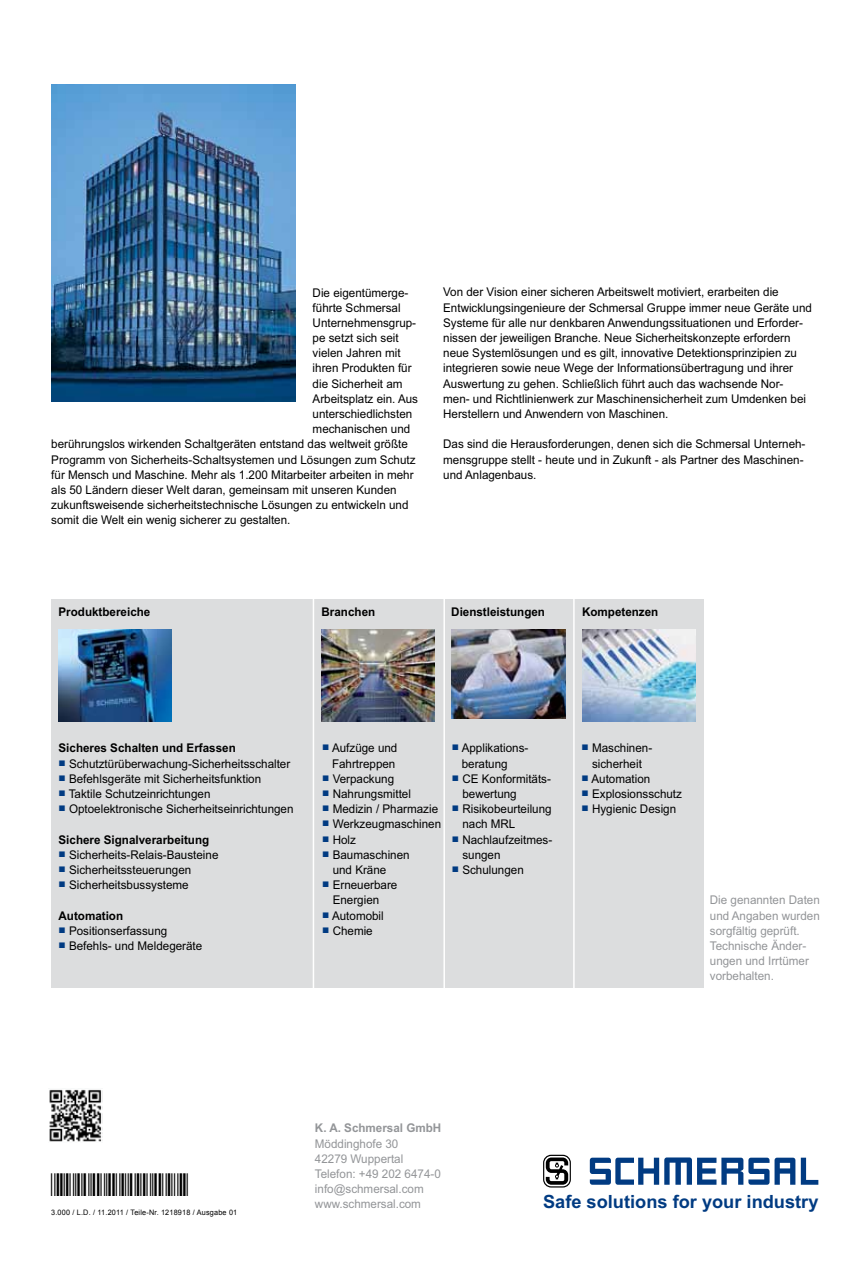
<style>
.page{position:relative;width:842px;height:1263px;background:#fff}
.page>*{position:absolute;margin:0;border:0;box-sizing:border-box;transform-origin:0 0}
.t1{font:24px "Stricode";letter-spacing:.025em;color:#000}
.t2{font:700 18.15px "Arial";color:#013b82}
.t3{font:12px/15.1px "Arial";color:#000}
.t4{font:12px/15.1px "Arial";color:#939598}
.t5{font:700 12px "Arial";color:#000}
.t6{font:700 12px "Arial";color:#939598}
.t7{font:7.5px "Arial";letter-spacing:.025em;color:#000}
</style>
<div class="page">
<div style="left:51px;top:599px;width:652px;height:388px;background:#dcddde"></div>
<img style="left:51px;top:84px;width:245px;height:318px">
<img style="left:59px;top:630px;width:113px;height:91px">
<img style="left:321px;top:630px;width:114px;height:91px">
<img style="left:452px;top:630px;width:113px;height:89px">
<img style="left:583px;top:630px;width:113px;height:91px">
<hr style="left:313px;top:588px;width:1px;height:443px;background:#fff">
<hr style="left:443px;top:588px;width:2px;height:443px;background:#fff">
<hr style="left:573px;top:588px;width:2px;height:443px;background:#fff">
<svg style="left:543px;top:1155px;width:28px;height:32px"></svg>
<svg style="left:801px;top:1158px;width:17px;height:27px"></svg>
<svg style="left:590px;top:1157px;width:205px;height:28px"></svg>
<img style="left:49px;top:1089px;width:54px;height:53px">
<p class="t3" style="left:313px;top:285px;width:97px">Die eigentümerge-</p>
<p class="t3" style="left:313px;top:300px;width:89px">führte Schmersal</p>
<p class="t3" style="left:313px;top:315px;width:105px">Unternehmensgrup-</p>
<p class="t3" style="left:313px;top:330px;width:88px">pe setzt sich seit</p>
<p class="t3" style="left:313px;top:346px;width:89px">vielen Jahren mit</p>
<p class="t3" style="left:313px;top:361px;width:100px">ihren Produkten für</p>
<p class="t3" style="left:313px;top:376px;width:91px">die Sicherheit am</p>
<p class="t3" style="left:313px;top:391px;width:107px">Arbeitsplatz ein. Aus</p>
<p class="t3" style="left:313px;top:406px;width:101px">unterschiedlichsten</p>
<p class="t3" style="left:313px;top:422px;width:99px">mechanischen und</p>
<p class="t3" style="left:51px;top:437px;width:358px">berührungslos wirkenden Schaltgeräten entstand das weltweit größte</p>
<p class="t3" style="left:51px;top:452px;width:366px">Programm von Sicherheits-Schaltsystemen und Lösungen zum Schutz</p>
<p class="t3" style="left:51px;top:467px;width:364px">für Mensch und Maschine. Mehr als 1.200 Mitarbeiter arbeiten in mehr</p>
<p class="t3" style="left:51px;top:482px;width:347px">als 50 Ländern dieser Welt daran, gemeinsam mit unseren Kunden</p>
<p class="t3" style="left:51px;top:498px;width:359px">zukunftsweisende sicherheitstechnische Lösungen zu entwickeln und</p>
<p class="t3" style="left:51px;top:513px;width:241px">somit die Welt ein wenig sicherer zu gestalten.</p>
<p class="t3" style="left:443px;top:285px;width:370px">Von der Vision einer sicheren Arbeitswelt motiviert, erarbeiten die Entwicklungsingenieure der Schmersal Gruppe immer neue Geräte und Systeme für alle nur denkbaren Anwendungssituationen und Erforder&shy;nissen der jeweiligen Branche. Neue Sicherheitskonzepte erfordern neue Systemlösungen und es gilt, innovative Detektionsprinzipien zu integrieren sowie neue Wege der Informationsübertragung und ihrer Auswertung zu gehen. Schließlich führt auch das wachsende Nor&shy;men- und Richtlinienwerk zur Maschinensicherheit zum Umdenken bei Herstellern und Anwendern von Maschinen.</p>
<p class="t3" style="left:443px;top:437px;width:364px">Das sind die Herausforderungen, denen sich die Schmersal Unterneh&shy;mensgruppe stellt - heute und in Zukunft - als Partner des Maschinen&shy;und Anlagenbaus.</p>
<p class="t5" style="left:59px;top:603px;width:93px">Produktbereiche</p>
<p class="t5" style="left:322px;top:603px;width:55px">Branchen</p>
<p class="t5" style="left:451px;top:603px;width:95px">Dienstleistungen</p>
<p class="t5" style="left:582px;top:603px;width:78px">Kompetenzen</p>
<p class="t5" style="left:59px;top:740px;width:179px">Sicheres Schalten und Erfassen</p>
<p class="t3" style="left:59px;top:756px;width:233px"><sup>■</sup> Schutztürüberwachung-Sicherheitsschalter</p>
<p class="t3" style="left:59px;top:771px;width:204px"><sup>■</sup> Befehlsgeräte mit Sicherheitsfunktion</p>
<p class="t3" style="left:59px;top:786px;width:153px"><sup>■</sup> Taktile Schutzeinrichtungen</p>
<p class="t3" style="left:59px;top:801px;width:236px"><sup>■</sup> Optoelektronische Sicherheitseinrichtungen</p>
<p class="t5" style="left:59px;top:831px;width:152px">Sichere Signalverarbeitung</p>
<p class="t3" style="left:59px;top:847px;width:161px"><sup>■</sup> Sicherheits-Relais-Bausteine</p>
<p class="t3" style="left:59px;top:862px;width:134px"><sup>■</sup> Sicherheitssteuerungen</p>
<p class="t3" style="left:59px;top:877px;width:132px"><sup>■</sup> Sicherheitsbussysteme</p>
<p class="t5" style="left:59px;top:907px;width:66px">Automation</p>
<p class="t3" style="left:59px;top:923px;width:110px"><sup>■</sup> Positionserfassung</p>
<p class="t3" style="left:59px;top:938px;width:145px"><sup>■</sup> Befehls- und Meldegeräte</p>
<p class="t3" style="left:322px;top:741px;width:77px;text-align:right"><sup>■</sup> Aufzüge und<br>Fahrtreppen</p>
<p class="t3" style="left:322px;top:771px;width:73px"><sup>■</sup> Verpackung</p>
<p class="t3" style="left:322px;top:786px;width:90px"><sup>■</sup> Nahrungsmittel</p>
<p class="t3" style="left:322px;top:801px;width:117px"><sup>■</sup> Medizin / Pharmazie</p>
<p class="t3" style="left:322px;top:817px;width:120px"><sup>■</sup> Werkzeugmaschinen</p>
<p class="t3" style="left:322px;top:832px;width:35px"><sup>■</sup> Holz</p>
<p class="t3" style="left:333px;top:847px;width:78px;text-indent:-10px"><sup>■</sup> Baumaschinen und Kräne</p>
<p class="t3" style="left:333px;top:877px;width:66px;text-indent:-10px"><sup>■</sup> Erneuerbare<br>Energien</p>
<p class="t3" style="left:322px;top:908px;width:63px"><sup>■</sup> Automobil</p>
<p class="t3" style="left:322px;top:923px;width:52px"><sup>■</sup> Chemie</p>
<p class="t3" style="left:462px;top:741px;width:68px;text-indent:-10px"><sup>■</sup> Applikations&shy;beratung</p>
<p class="t3" style="left:462px;top:771px;width:90px;text-indent:-10px"><sup>■</sup> CE Konformitäts&shy;bewertung</p>
<p class="t3" style="left:462px;top:801px;width:91px;text-indent:-10px"><sup>■</sup> Risikobeurteilung nach MRL</p>
<p class="t3" style="left:462px;top:832px;width:91px;text-indent:-10px"><sup>■</sup> Nachlaufzeitmes&shy;sungen</p>
<p class="t3" style="left:452px;top:862px;width:73px"><sup>■</sup> Schulungen</p>
<p class="t3" style="left:582px;top:741px;width:72px;text-align:center"><sup>■</sup> Maschinen&shy;sicherheit</p>
<p class="t3" style="left:582px;top:771px;width:70px"><sup>■</sup> Automation</p>
<p class="t3" style="left:582px;top:786px;width:102px"><sup>■</sup> Explosionsschutz</p>
<p class="t3" style="left:582px;top:801px;width:96px"><sup>■</sup> Hygienic Design</p>
<p class="t4" style="left:710px;top:893px;width:112px">Die genannten Daten und Angaben wurden sorgfältig geprüft.<br>Technische Änder&shy;ungen und Irrtümer vorbehalten.</p>
<h1 class="t1" style="left:51px;top:1174px;width:139px">*1218918#</h1>
<p class="t7" style="left:51px;top:1207px;width:188px">3.000 / L.D. / 11.2011 / Teile-Nr. 1218918 / Ausgabe 01</p>
<p class="t6" style="left:315px;top:1120px;width:128px">K. A. Schmersal GmbH</p>
<p class="t4" style="left:315px;top:1136px;width:127px">Möddinghofe 30<br>42279 Wuppertal<br>Telefon: +49 202 6474-0 info@schmersal.com www.schmersal.com</p>
<p class="t4" style="left:318px;top:1142px;width:140px">Möddinghofe 30<br>42279 Wuppertal<br>Telefon: +49 202 6474-100 info@schmersal.com</p>
<h2 class="t2" style="left:543px;top:1190px;width:277px">Safe solutions for your industry</h2>
</div>
